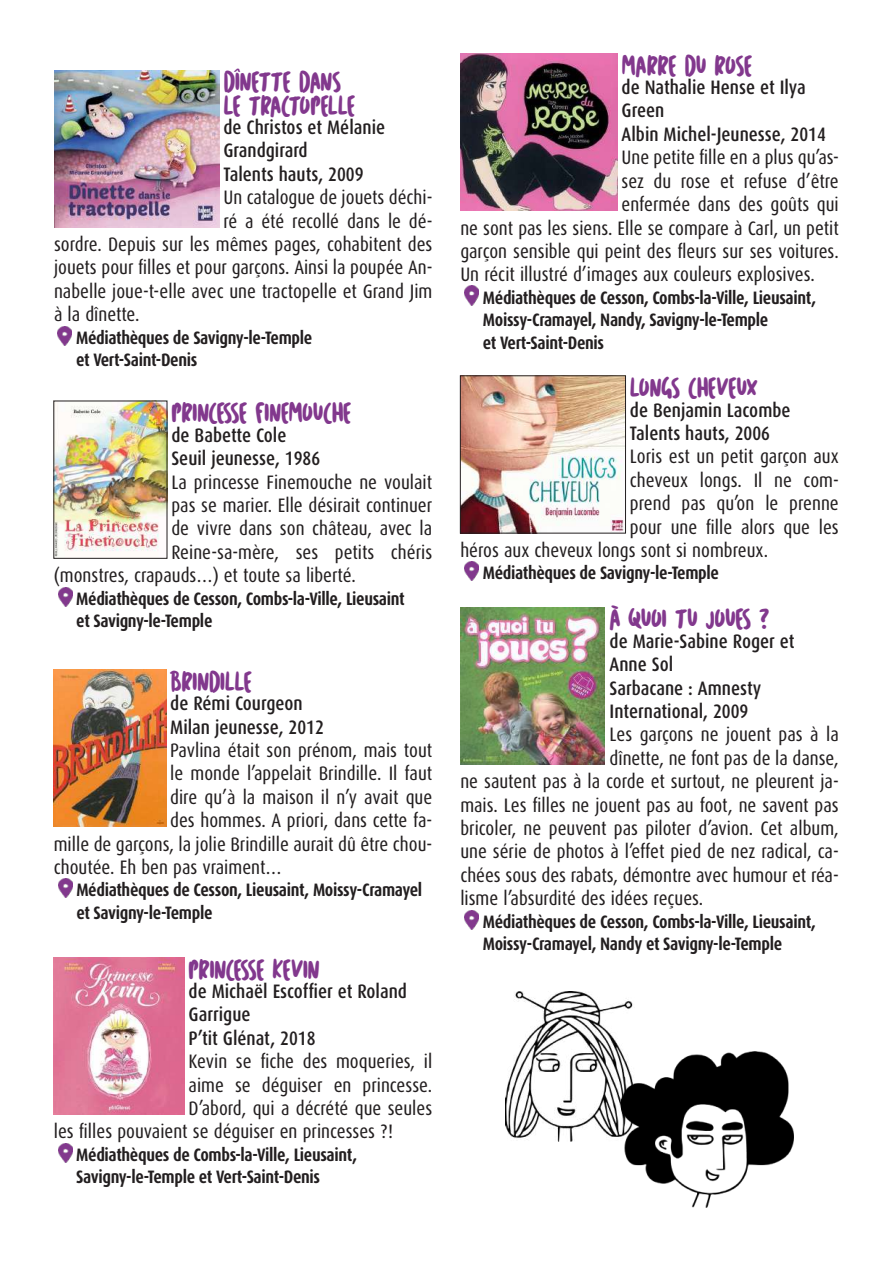
<style>
.page{position:relative;width:893px;height:1263px;background:#fff}
.page>*{position:absolute;margin:0;border:0;box-sizing:border-box;transform-origin:0 0}
.t1{font:19.5px "Dax Condensed";color:#231f20}
.t2{font:500 19.5px/23.4px "Dax Condensed";color:#231f20}
.t3{font:700 18px/22.5px "Dax Condensed";letter-spacing:-.02em;color:#231f20}
.t4{font:13.5px "Cartoon Marker";letter-spacing:-.07em;color:#82388d}
.t5{font:2.7px "Cartoon Marker";color:#82388d;scale:2.67 1}
</style>
<div class="page">
<img style="left:54px;top:70px;width:165px;height:157px">
<img style="left:56px;top:403px;width:109px;height:153px">
<img style="left:54px;top:669px;width:112px;height:158px">
<img style="left:54px;top:957px;width:130px;height:157px">
<img style="left:460px;top:53px;width:157px;height:158px">
<img style="left:462px;top:378px;width:162px;height:153px">
<div style="left:460px;top:376px;width:166px;height:157px;border:1px solid #231f20"></div>
<img style="left:460px;top:607px;width:144px;height:157px">
<img style="left:58px;top:326px;width:14px;height:19px">
<img style="left:58px;top:587px;width:14px;height:19px">
<img style="left:58px;top:879px;width:14px;height:19px">
<img style="left:58px;top:1143px;width:14px;height:19px">
<img style="left:465px;top:562px;width:14px;height:19px">
<img style="left:465px;top:286px;width:14px;height:19px">
<img style="left:465px;top:910px;width:14px;height:19px">
<img style="left:506px;top:991px;width:127px;height:150px">
<img style="left:621px;top:1052px;width:172px;height:155px">
<p class="t5" style="left:241px;top:72px;width:4px;rotate:-180deg">V</p>
<p class="t4" style="left:223px;top:74px;width:22px">DINETTE</p>
<p class="t4" style="left:299px;top:74px;width:12px">DANS</p>
<p class="t4" style="left:223px;top:98px;width:10px">LE</p>
<p class="t4" style="left:249px;top:98px;width:32px">TRACTOPELLE</p>
<p class="t2" style="left:223px;top:116px;width:163px">de Christos et Mélanie<br>Grandgirard<br>Talents hauts, 2009</p>
<p class="t1" style="left:223px;top:187px;width:211px">Un catalogue de jouets déchi-</p>
<p class="t1" style="left:223px;top:210px;width:211px">ré a été recollé dans le dé-</p>
<p class="t1" style="left:54px;top:234px;width:380px">sordre. Depuis sur les mêmes pages, cohabitent des</p>
<p class="t1" style="left:54px;top:257px;width:380px">jouets pour filles et pour garçons. Ainsi la poupée An-</p>
<p class="t1" style="left:54px;top:280px;width:380px">nabelle joue-t-elle avec une tractopelle et Grand Jim</p>
<p class="t1" style="left:54px;top:304px;width:87px">à la dînette.</p>
<p class="t3" style="left:76px;top:326px;width:238px">Médiathèques de Savigny-le-Temple et Vert-Saint-Denis</p>
<p class="t4" style="left:171px;top:406px;width:30px">PRINCESSE</p>
<p class="t4" style="left:255px;top:406px;width:20px">FINEMOUCHE</p>
<p class="t2" style="left:171px;top:423px;width:150px">de Babette Cole<br>Seuil jeunesse, 1986</p>
<p class="t1" style="left:171px;top:471px;width:262px">La princesse Finemouche ne voulait</p>
<p class="t1" style="left:171px;top:494px;width:262px">pas se marier. Elle désirait continuer</p>
<p class="t1" style="left:171px;top:518px;width:262px">de vivre dans son château, avec la</p>
<p class="t1" style="left:171px;top:541px;width:262px">Reine-sa-mère, ses petits chéris</p>
<p class="t1" style="left:54px;top:565px;width:304px">(monstres, crapauds…) et toute sa liberté.</p>
<p class="t3" style="left:76px;top:587px;width:330px">Médiathèques de Cesson, Combs-la-Ville, Lieusaint et Savigny-le-Temple</p>
<p class="t4" style="left:170px;top:674px;width:32px">BRINDILLE</p>
<p class="t2" style="left:170px;top:692px;width:155px">de Rémi Courgeon<br>Milan jeunesse, 2012</p>
<p class="t1" style="left:170px;top:739px;width:264px">Pavlina était son prénom, mais tout</p>
<p class="t1" style="left:170px;top:763px;width:264px">le monde l’appelait Brindille. Il faut</p>
<p class="t1" style="left:170px;top:786px;width:264px">dire qu’à la maison il n’y avait que</p>
<p class="t1" style="left:170px;top:810px;width:264px">des hommes. A priori, dans cette fa-</p>
<p class="t1" style="left:54px;top:833px;width:380px">mille de garçons, la jolie Brindille aurait dû être chou-</p>
<p class="t1" style="left:54px;top:856px;width:229px">choutée. Eh ben pas vraiment…</p>
<p class="t3" style="left:76px;top:879px;width:347px">Médiathèques de Cesson, Lieusaint, Moissy-Cramayel et Savigny-le-Temple</p>
<p class="t4" style="left:189px;top:962px;width:30px">PRINCESSE</p>
<p class="t4" style="left:272px;top:962px;width:40px">KEVIN</p>
<p class="t2" style="left:189px;top:980px;width:220px">de Michaël Escoffier et Roland<br>Garrigue<br>P’tit Glénat, 2018</p>
<p class="t1" style="left:189px;top:1051px;width:245px">Kevin se fiche des moqueries, il</p>
<p class="t1" style="left:189px;top:1074px;width:245px">aime se déguiser en princesse.</p>
<p class="t1" style="left:189px;top:1097px;width:245px">D’abord, qui a décrété que seules</p>
<p class="t1" style="left:54px;top:1121px;width:341px">les filles pouvaient se déguiser en princesses ?!</p>
<p class="t3" style="left:76px;top:1143px;width:282px">Médiathèques de Combs-la-Ville, Lieusaint,<br>Savigny-le-Temple et Vert-Saint-Denis</p>
<p class="t4" style="left:621px;top:58px;width:75px">MARRE DU</p>
<p class="t4" style="left:714px;top:58px;width:21px">ROSE</p>
<p class="t2" style="left:621px;top:76px;width:206px">de Nathalie Hense et Ilya<br>Green<br>Albin Michel-Jeunesse, 2014</p>
<p class="t1" style="left:621px;top:147px;width:219px">Une petite fille en a plus qu’as-</p>
<p class="t1" style="left:621px;top:170px;width:219px">sez du rose et refuse d’être</p>
<p class="t1" style="left:621px;top:194px;width:219px">enfermée dans des goûts qui</p>
<p class="t1" style="left:460px;top:217px;width:380px">ne sont pas les siens. Elle se compare à Carl, un petit</p>
<p class="t1" style="left:460px;top:240px;width:380px">garçon sensible qui peint des fleurs sur ses voitures.</p>
<p class="t1" style="left:460px;top:264px;width:356px">Un récit illustré d’images aux couleurs explosives.</p>
<p class="t3" style="left:483px;top:286px;width:335px">Médiathèques de Cesson, Combs-la-Ville, Lieusaint,<br>Moissy-Cramayel, Nandy, Savigny-le-Temple<br>et Vert-Saint-Denis</p>
<p class="t4" style="left:630px;top:380px;width:21px">LONGS</p>
<p class="t4" style="left:688px;top:380px;width:11px">CHE</p>
<p class="t4" style="left:717px;top:380px;width:43px">VEUX</p>
<p class="t2" style="left:630px;top:398px;width:162px">de Benjamin Lacombe<br>Talents hauts, 2006</p>
<p class="t1" style="left:630px;top:446px;width:210px">Loris est un petit garçon aux</p>
<p class="t1" style="left:630px;top:469px;width:210px">cheveux longs. Il ne com-</p>
<p class="t1" style="left:630px;top:493px;width:210px">prend pas qu’on le prenne</p>
<p class="t1" style="left:630px;top:516px;width:210px">pour une fille alors que les</p>
<p class="t1" style="left:460px;top:539px;width:309px">héros aux cheveux longs sont si nombreux.</p>
<p class="t3" style="left:483px;top:562px;width:238px">Médiathèques de Savigny-le-Temple</p>
<p class="t4" style="left:610px;top:612px;width:41px">A QUOI</p>
<p class="t4" style="left:675px;top:612px;width:12px">TU</p>
<p class="t4" style="left:706px;top:612px;width:19px">JOUES</p>
<p class="t4" style="left:759px;top:612px;width:12px">?</p>
<p class="t2" style="left:610px;top:630px;width:186px">de Marie-Sabine Roger et<br>Anne Sol<br>Sarbacane : Amnesty<br>International, 2009</p>
<p class="t1" style="left:610px;top:724px;width:231px">Les garçons ne jouent pas à la</p>
<p class="t1" style="left:610px;top:747px;width:231px">dînette, ne font pas de la danse,</p>
<p class="t1" style="left:460px;top:771px;width:380px">ne sautent pas à la corde et surtout, ne pleurent ja-</p>
<p class="t1" style="left:460px;top:794px;width:380px">mais. Les filles ne jouent pas au foot, ne savent pas</p>
<p class="t1" style="left:460px;top:818px;width:380px">bricoler, ne peuvent pas piloter d’avion. Cet album,</p>
<p class="t1" style="left:460px;top:841px;width:380px">une série de photos à l’effet pied de nez radical, ca-</p>
<p class="t1" style="left:460px;top:864px;width:380px">chées sous des rabats, démontre avec humour et réa-</p>
<p class="t1" style="left:460px;top:888px;width:245px">lisme l’absurdité des idées reçues.</p>
<p class="t3" style="left:483px;top:910px;width:335px">Médiathèques de Cesson, Combs-la-Ville, Lieusaint,<br>Moissy-Cramayel, Nandy et Savigny-le-Temple</p>
</div>
